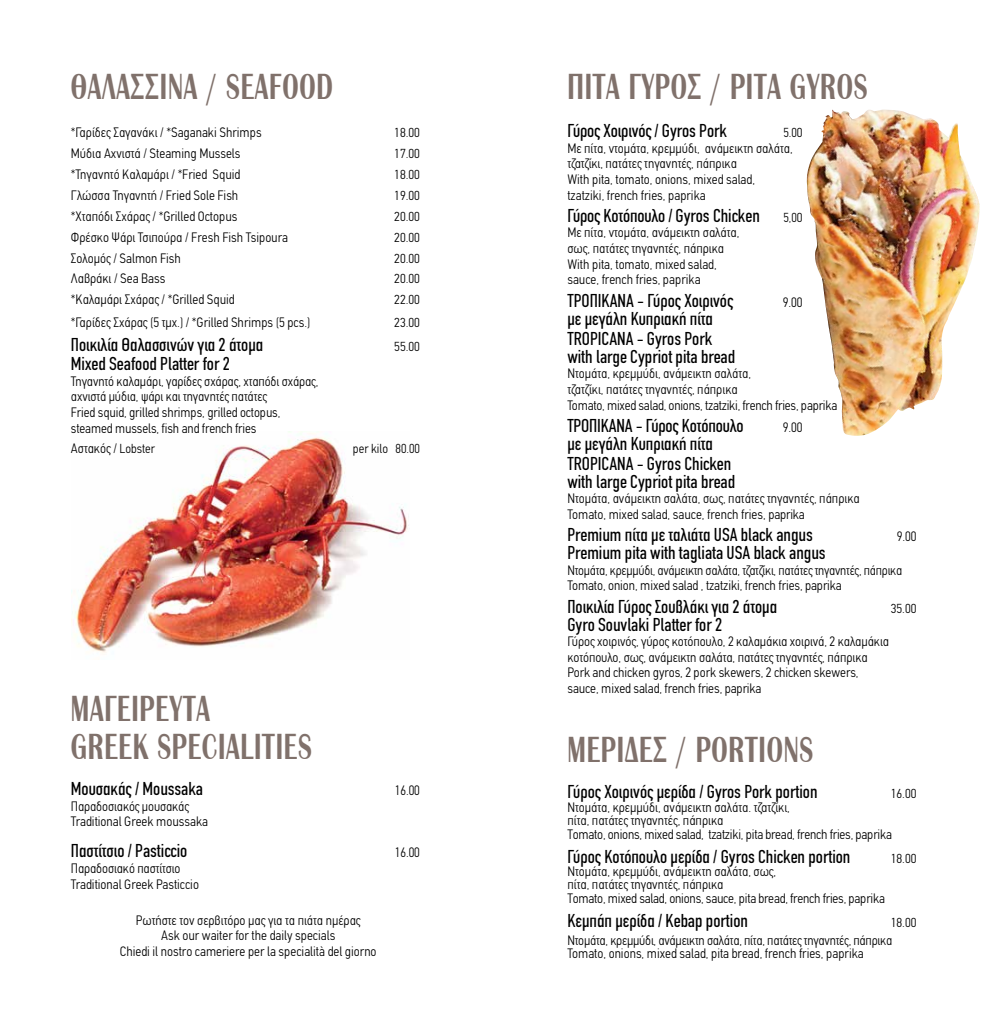
<style>
.page{position:relative;width:993px;height:1028px;background:#fff}
.page>*{position:absolute;margin:0;border:0;box-sizing:border-box;transform-origin:0 0}
.t1{font:900 37.5px/37.5px "CF Bright";letter-spacing:.03em;color:#80716b;scale:.7 1}
.t2{font:18.75px/20.2px "PF Din Text Compressed";color:#000;scale:1.05 1}
.t3{font:300 condensed 13.75px/15.6px "PF Din Text";color:#000}
.t4{font:300 condensed 13.12px "PF Din Text";color:#000;scale:1.05 1}
.t5{font:300 condensed 13.12px "PF Din Text";color:#000}
.s1{font-size:13.12px}
</style>
<div class="page">
<img style="left:74px;top:431px;width:335px;height:222px">
<img style="left:806px;top:109px;width:174px;height:327px">
<h1 class="t1" style="left:71px;top:67px;width:375px">ΘΑΛΑΣΣΙΝΑ / SEAFOOD</h1>
<p class="t3" style="left:71px;top:125px;width:192px">*Γαρίδες Σαγανάκι / *Saganaki Shrimps</p>
<p class="t4" style="left:394px;top:125px;width:26px">18.00</p>
<p class="t3" style="left:71px;top:146px;width:171px">Μύδια Αχνιστά / Steaming Mussels</p>
<p class="t4" style="left:394px;top:146px;width:26px">17.00</p>
<p class="t3" style="left:71px;top:167px;width:171px">*Τηγανητό Καλαμάρι / *Fried Squid</p>
<p class="t4" style="left:394px;top:167px;width:26px">18.00</p>
<p class="t3" style="left:71px;top:187px;width:169px">Γλώσσα Τηγανητή / Fried Sole Fish</p>
<p class="t4" style="left:394px;top:188px;width:26px">19.00</p>
<p class="t3" style="left:71px;top:208px;width:168px">*Χταπόδι Σχάρας / *Grilled Octopus</p>
<p class="t4" style="left:394px;top:209px;width:26px">20.00</p>
<p class="t3" style="left:71px;top:229px;width:218px">Φρέσκο Ψάρι Τσιπούρα / Fresh Fish Tsipoura</p>
<p class="t4" style="left:394px;top:229px;width:26px">20.00</p>
<p class="t3" style="left:71px;top:250px;width:112px">Σολομός / Salmon Fish</p>
<p class="t4" style="left:394px;top:250px;width:26px">20.00</p>
<p class="t3" style="left:71px;top:271px;width:96px">Λαβράκι / Sea Βass</p>
<p class="t4" style="left:394px;top:271px;width:26px">20.00</p>
<p class="t3" style="left:71px;top:292px;width:165px">*Kαλαμάρι Σχάρας / *Grilled Squid</p>
<p class="t4" style="left:394px;top:292px;width:26px">22.00</p>
<p class="t3" style="left:71px;top:314px;width:241px">*Γαρίδες Σχάρας (5 τμχ.) / *Grilled Shrimps (5 pcs.)</p>
<p class="t4" style="left:394px;top:315px;width:26px">23.00</p>
<h2 class="t2" style="left:71px;top:334px;width:185px">Ποικιλία Θαλασσινών για 2 άτομα</h2>
<p class="t4" style="left:394px;top:339px;width:26px">55.00</p>
<h2 class="t2" style="left:71px;top:353px;width:153px">Mixed Seafood Platter for 2</h2>
<p class="t3" style="left:71px;top:373px;width:249px">Τηγανητό καλαμάρι, γαρίδες σχάρας, χταπόδι σχάρας, αχνιστά μύδια, ψάρι και τηγανητές πατάτες<br>Fried squid, grilled shrimps, grilled octopus, steamed mussels, fish and french fries</p>
<p class="t3" style="left:71px;top:441px;width:85px">Αστακός / <span class="s1">Lobster</span></p>
<p class="t5" style="left:352px;top:441px;width:69px">per kilo 80.00</p>
<h1 class="t1" style="left:71px;top:688px;width:345px">ΜΑΓΕΙΡΕΥΤΑ<br>GREEK SPECIALITIES</h1>
<h2 class="t2" style="left:71px;top:778px;width:127px">Mουσακάς / Moussaka</h2>
<p class="t3" style="left:395px;top:782px;width:27px">16.00</p>
<p class="t3" style="left:71px;top:798px;width:139px">Παραδοσιακός μουσακάς<br>Traditional Greek moussaka</p>
<h2 class="t2" style="left:71px;top:840px;width:112px">Παστίτσιο / Pasticcio</h2>
<p class="t3" style="left:395px;top:844px;width:27px">16.00</p>
<p class="t3" style="left:71px;top:860px;width:129px">Παραδοσιακό παστίτσιο<br>Traditional Greek Pasticcio</p>
<p class="t3" style="left:120px;top:912px;width:258px;text-align:center">Ρωτήστε τον σερβιτόρο μας για τα πιάτα ημέρας<br>Ask our waiter for the daily specials<br>Chiedi il nostro cameriere per la specialità del giorno</p>
<h1 class="t1" style="left:567px;top:67px;width:430px">ΠΙΤΑ ΓΥΡΟΣ / PITA GYROS</h1>
<h2 class="t2" style="left:567px;top:121px;width:153px">Γύρος Xοιρινός / Gyros Pork</h2>
<p class="t5" style="left:783px;top:125px;width:21px">5.00</p>
<p class="t3" style="left:567px;top:140px;width:227px">Με πίτα, ντομάτα, κρεμμ ύδι, ανάμεικτη σαλάτα, τζατζίκι, πατάτες τηγανητές, πάπρικα<br>With pita, tomato, onions, mixed salad, tzatziki, french fries, paprika</p>
<h2 class="t2" style="left:567px;top:205px;width:185px">Γύρος Kοτόπουλο / Gyros Chicken</h2>
<p class="t5" style="left:783px;top:210px;width:21px">5,00</p>
<p class="t3" style="left:567px;top:225px;width:173px">Με πίτα, ντομάτα, ανάμεικτη σαλάτα, σως, πατάτες τηγανητές, πάπρικα<br>With pita, tomato, mixed salad, sauce, french fries, paprika</p>
<h2 class="t2" style="left:567px;top:290px;width:159px">TΡOΠIΚANA - Γύρος Xοιρινός</h2>
<p class="t3" style="left:782px;top:294px;width:21px">9.00</p>
<h2 class="t2" style="left:567px;top:308px;width:140px">με μεγάλη Κυπριακή πίτα<br>TROPICANA - Gyros Pork</h2>
<h2 class="t2" style="left:567px;top:346px;width:161px">with large Cypriot pita bread</h2>
<p class="t3" style="left:567px;top:366px;width:271px">Nτομάτα, κρεμμ ύδι, ανάμεικτη σαλάτα,<br>τζατζίκι, πατάτες τηγανητές, πάπρικα<br>Tomato, mixed salad, onions, tzatziki, french fries, paprika</p>
<h2 class="t2" style="left:567px;top:415px;width:169px">TΡOΠIΚANA - Γύρος Kοτόπουλο</h2>
<p class="t3" style="left:782px;top:419px;width:21px">9.00</p>
<h2 class="t2" style="left:567px;top:433px;width:157px">με μεγάλη Κυπριακή πίτα<br>TROPICANA - Gyros Chicken</h2>
<h2 class="t2" style="left:567px;top:471px;width:161px">with large Cypriot pita bread</h2>
<p class="t3" style="left:567px;top:491px;width:294px">Ντομάτα, ανάμεικτη σαλάτα, σως, πατάτες τηγανητές, πάπρικα<br>Tomato, mixed salad, sauce, french fries, paprika</p>
<h2 class="t2" style="left:567px;top:525px;width:235px">Premium πίτα με ταλιάτα USA black angus</h2>
<p class="t3" style="left:896px;top:529px;width:21px">9.00</p>
<h2 class="t2" style="left:567px;top:543px;width:247px">Premium pita with tagliata USA black angus</h2>
<p class="t3" style="left:567px;top:562px;width:336px">Nτοµάτα, κρεµµύδι, ανάμεικτη σαλάτα, τζατζίκι, πατάτες τηγανητές, πάπρικα<br>Tomato, onion, mixed salad , tzatziki, french fries, paprika</p>
<h2 class="t2" style="left:567px;top:596px;width:201px">Ποικιλία Γύρος Σουβλάκι για 2 άτομα</h2>
<p class="t4" style="left:890px;top:600px;width:26px">35.00</p>
<h2 class="t2" style="left:567px;top:614px;width:149px">Gyro Souvlaki Platter for 2</h2>
<p class="t3" style="left:567px;top:634px;width:323px">Γύρος χοιρινός, γύρος κοτόπουλο, 2 καλαμάκια χοιρινά, 2 καλαμάκια κοτόπουλο, σως, ανάμεικτη σαλάτα, πατάτες τηγανητές, πάπρικα Pork and chicken gyros, 2 pork skewers, 2 chicken skewers, sauce, mixed salad, french fries, paprika</p>
<h1 class="t1" style="left:567px;top:729px;width:353px">ΜΕΡΙΔΕΣ / PORTIONS</h1>
<h2 class="t2" style="left:567px;top:782px;width:239px">Γύρος Χοιρινός μερίδα / Gyros Pork portion</h2>
<p class="t4" style="left:890px;top:786px;width:26px">16.00</p>
<p class="t3" style="left:567px;top:800px;width:326px;line-height:13.5px">Ντομάτα, κρεμμ ύδι, ανάμεικτη σαλάτα. τζατζίκι,<br>πίτα, πατάτες τηγανητές, πάπρικα<br>Τomato, onions, mixed salad, tzatziki, pita bread, french fries, paprika</p>
<h2 class="t2" style="left:567px;top:846px;width:271px">Γύρος Κοτόπουλο μερίδα / Gyros Chicken portion</h2>
<p class="t4" style="left:890px;top:850px;width:26px">18.00</p>
<p class="t3" style="left:567px;top:864px;width:319px;line-height:13.5px">Ντομάτα, κρεμμ ύδι, ανάμεικτη σαλάτα, σως,<br>πίτα, πατάτες τηγανητές, πάπρικα<br>Τomato, mixed salad, onions, sauce, pita bread, french fries, paprika</p>
<h2 class="t2" style="left:567px;top:910px;width:173px">Κεμπάπ μερίδα / Kebap portion</h2>
<p class="t4" style="left:890px;top:914px;width:26px">18.00</p>
<p class="t3" style="left:567px;top:933px;width:326px;line-height:13.8px">Nτομάτα, κρεμμ ύδι, ανάμεικτη σαλάτα, πίτα, πατάτες τηγανητές, πάπρικα<br>Tomato, onions, mixed salad, pita bread, french fries, paprika</p>
</div>
